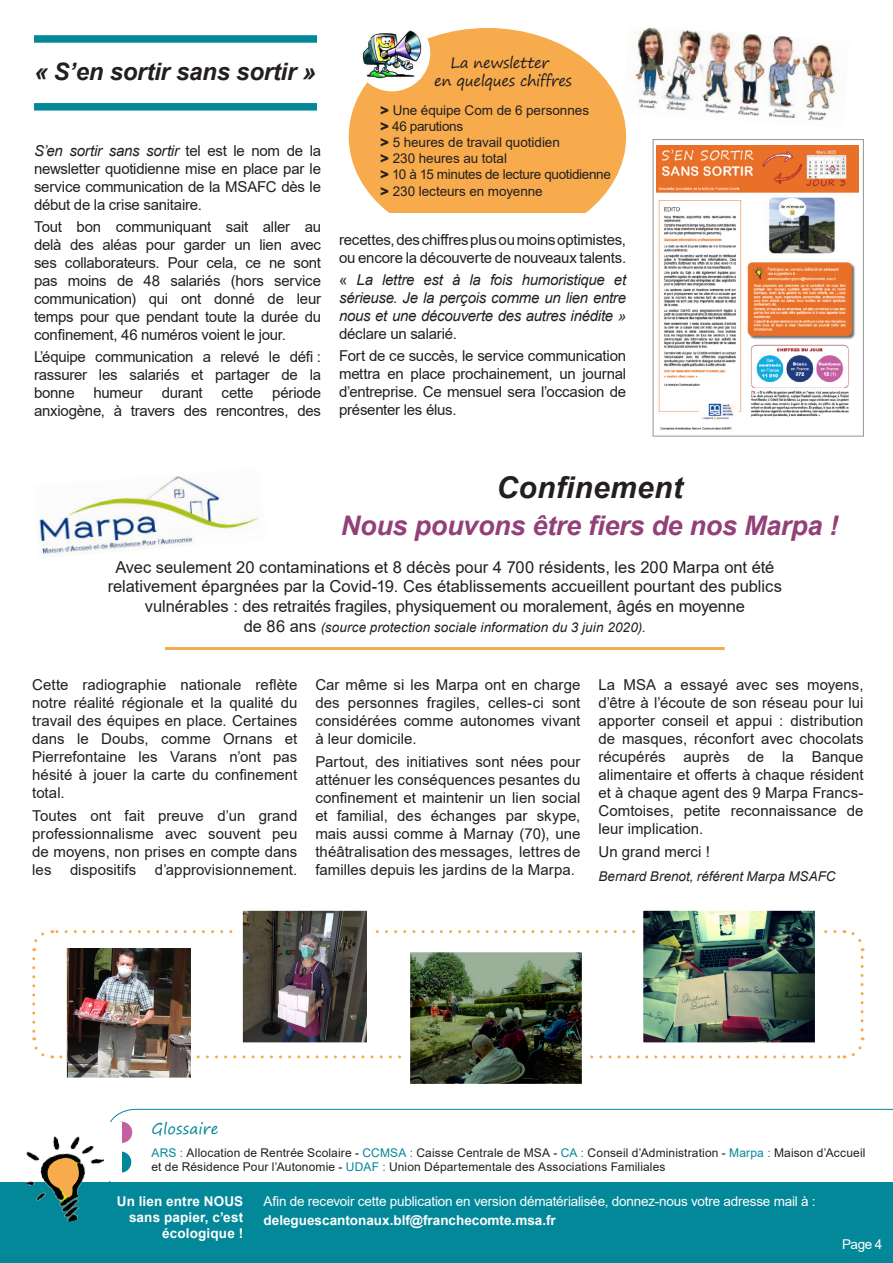
<style>
.page{position:relative;width:893px;height:1263px;background:#fff}
.page>*{position:absolute;margin:0;border:0;box-sizing:border-box;transform-origin:0 0}
.t1{font:italic 700 30px "Arial";letter-spacing:.01em;color:#231f20}
.t2{font:italic 700 27px "Arial";letter-spacing:-.01em;color:#934078}
.t3{font:italic 700 24px "Arial";letter-spacing:-.01em;color:#231f20}
.chapo{font:16.5px/19.8px "Arial";letter-spacing:-.005em;color:#231f20;text-align:center}
.chapo-2{font:15px/18px "Arial";letter-spacing:-.01em;color:#231f20;text-align:justify}
.chapo-3{font:italic 15px/18px "Arial";letter-spacing:-.02em;color:#231f20;text-align:justify}
.chapo-4{font:15px/18px "Segoe Print";letter-spacing:-.025em;color:#231f20;text-align:center}
.t4{font:15px "Segoe Print";letter-spacing:.005em;color:#038899}
.chapo-5{font:13.5px/16.2px "Arial";letter-spacing:-.005em;color:#231f20}
.chapo-6{font:13.5px "Arial";letter-spacing:-.015em;color:#fff}
.chapo-7{font:italic 13.5px "Arial";letter-spacing:.005em;color:#231f20}
.chapo-8{font:700 13.5px/16.2px "Arial";color:#fff;text-align:right}
.t5{font:12px/14.4px "Arial";letter-spacing:.01em;color:#231f20}
.s1{font-weight:900}
.s2{font-style:italic}
.s3{font-style:normal}
.s4{font-style:normal;font-size:16.5px}
.s5{color:#038899}
</style>
<div class="page">
<svg style="left:110px;top:1109px;width:783px;height:64px"></svg>
<svg style="left:32px;top:959px;width:21px;height:100px"></svg>
<svg style="left:61px;top:1037px;width:804px;height:22px"></svg>
<svg style="left:844px;top:930px;width:20px;height:100px"></svg>
<svg style="left:32px;top:930px;width:803px;height:21px"></svg>
<div style="left:0;top:1182px;width:893px;height:81px;background:#038899"></div>
<img style="left:26px;top:1136px;width:85px;height:86px">
<svg style="left:53px;top:1158px;width:26px;height:30px"></svg>
<div style="left:48px;top:1159px;width:31px;height:29px;background:#f7ab4d;border-radius:50%"></div>
<svg style="left:61px;top:1185px;width:12px;height:12px"></svg>
<div style="left:110px;top:1151px;width:21px;height:22px;background:#038899;border-radius:50%"></div>
<div style="left:111px;top:1122px;width:21px;height:21px;background:#c45fa1;border-radius:50%"></div>
<div style="left:106px;top:1122px;width:16px;height:59px;background:#fff"></div>
<hr style="left:165px;top:647px;width:560px;height:3px;background:#f7ab4d">
<img style="left:243px;top:911px;width:123px;height:131px">
<div style="left:238px;top:906px;width:133px;height:141px;border:4px solid #fff"></div>
<img style="left:67px;top:948px;width:123px;height:129px">
<div style="left:62px;top:943px;width:133px;height:139px;border:4px solid #fff"></div>
<img style="left:411px;top:953px;width:170px;height:130px">
<div style="left:406px;top:948px;width:180px;height:140px;border:4px solid #fff"></div>
<img style="left:39px;top:476px;width:220px;height:78px">
<img style="left:644px;top:911px;width:170px;height:131px">
<div style="left:639px;top:906px;width:180px;height:141px;border:4px solid #fff"></div>
<div style="left:34px;top:35px;width:283px;height:8px;background:#038899"></div>
<div style="left:34px;top:103px;width:283px;height:8px;background:#038899"></div>
<img style="left:656px;top:145px;width:202px;height:285px">
<div style="left:653px;top:139px;width:211px;height:297px;border:1px solid #939598"></div>
<div style="left:349px;top:28px;width:277px;height:217px;background:#f7ab4d;border-radius:50%"></div>
<div style="left:354px;top:15px;width:76px;height:76px;background:#fff;border-radius:50%"></div>
<img style="left:362px;top:30px;width:60px;height:50px">
<div style="left:344px;top:213px;width:299px;height:41px;background:#fff"></div>
<img style="left:623px;top:27px;width:213px;height:102px">
<p class="t3" style="left:34px;top:56px;width:283px">« S’en sortir sans sortir »</p>
<p class="chapo-4" style="left:434px;top:53px;width:139px">La newsletter<br>en quelques chiffres</p>
<p class="chapo-5" style="left:380px;top:102px;width:210px"><span class="s1">&gt;</span> Une équipe Com de 6 personnes</p>
<p class="chapo-5" style="left:380px;top:118px;width:84px"><span class="s1">&gt;</span> 46 parutions</p>
<p class="chapo-5" style="left:380px;top:134px;width:181px"><span class="s1">&gt;</span> 5 heures de travail quotidien</p>
<p class="chapo-5" style="left:380px;top:150px;width:128px"><span class="s1">&gt;</span> 230 heures au total</p>
<p class="chapo-5" style="left:380px;top:166px;width:232px"><span class="s1">&gt;</span> 10 à 15 minutes de lecture quotidienne <span class="s1">&gt;</span> 230 lecteurs en moyenne</p>
<p class="chapo-2" style="left:34px;top:141px;width:289px"><span class="s2">S’en sortir sans sortir</span> tel est le nom de la newsletter quotidienne mise en place par le service communication de la MSAFC dès le début de la crise sanitaire.</p>
<p class="chapo-2" style="left:34px;top:218px;width:289px">Tout bon communiquant sait aller au delà des aléas pour garder un lien avec ses collaborateurs. Pour cela, ce ne sont pas moins de 48 salariés (hors service communication) qui ont donné de leur temps pour que pendant toute la durée du confinement, 46 numéros voient le jour.</p>
<p class="chapo-2" style="left:34px;top:348px;width:289px">L’équipe communication a relevé le défi : rassurer les salariés et partager de la bonne</p>
<p class="chapo-2" style="left:339px;top:230px;width:289px">recettes, des chiffres plus ou moins optimistes, ou encore la découverte de nouveaux talents.</p>
<p class="chapo-3" style="left:339px;top:271px;width:289px"><span class="s3">«</span> La lettre est à la fois humoristique et sérieuse. Je la perçois comme un lien entre nous et une découverte des autres inédite » <span class="s3">déclare un salarié.</span></p>
<p class="chapo-2" style="left:339px;top:347px;width:289px">Fort de ce succès, le service communication mettra en place prochainement, un journal d’entreprise. Ce mensuel sera l’occasion de présenter les élus.</p>
<p class="chapo-2" style="left:34px;top:384px;width:289px;text-align:right">période<br>anxiogène, à travers des rencontres, des</p>
<p class="chapo-2" style="left:94px;top:384px;width:51px">humeur</p>
<p class="chapo-2" style="left:162px;top:384px;width:43px">durant</p>
<p class="chapo-2" style="left:222px;top:384px;width:33px">cette</p>
<p class="t1" style="left:497px;top:468px;width:188px">Confinement</p>
<p class="t2" style="left:341px;top:507px;width:499px">Nous pouvons être fiers de nos Marpa !</p>
<p class="chapo" style="left:108px;top:557px;width:676px">Avec seulement 20 contaminations et 8 décès pour 4 700 résidents, les 200 Marpa ont été relativement épargnées par la Covid-19. Ces établissements accueillent pourtant des publics vulnérables : des retraités fragiles, physiquement ou moralement, âgés en moyenne</p>
<p class="chapo-7" style="left:244px;top:619px;width:404px"><span class="s4">de 86 ans</span> (source protection sociale information du 3 juin 2020).</p>
<p class="chapo-2" style="left:32px;top:676px;width:267px">Cette radiographie nationale reflète notre réalité régionale et la qualité du travail des équipes en place. Certaines dans le Doubs, comme Ornans et Pierrefontaine les Varans n’ont pas hésité à jouer la carte du confinement total.</p>
<p class="chapo-2" style="left:32px;top:806px;width:267px">Toutes ont fait preuve d’un grand professionnalisme avec souvent peu de moyens, non prises en compte dans les dispositifs d’approvisionnement.</p>
<p class="chapo-2" style="left:315px;top:676px;width:267px">Car même si les Marpa ont en charge des personnes fragiles, celles-ci sont considérées comme autonomes vivant à leur domicile.</p>
<p class="chapo-2" style="left:315px;top:752px;width:267px">Partout, des initiatives sont nées pour atténuer les conséquences pesantes du confinement et maintenir un lien social et familial, des échanges par skype, mais aussi comme à Marnay (70), une théâtralisation des messages, lettres de familles depuis les jardins de la Marpa.</p>
<p class="chapo-2" style="left:598px;top:676px;width:267px">La MSA a essayé avec ses moyens, d’être à l’écoute de son réseau pour lui apporter conseil et appui : distribution de masques, réconfort avec chocolats récupérés auprès de la Banque alimentaire et offerts à chaque résident et à chaque agent des 9 Marpa Francs-Comtoises, petite reconnaissance de leur implication.</p>
<p class="chapo-2" style="left:598px;top:842px;width:113px">Un grand merci !</p>
<p class="chapo-7" style="left:598px;top:868px;width:239px">Bernard Brenot, référent Marpa MSAFC</p>
<p class="t4" style="left:152px;top:1115px;width:68px">Glossaire</p>
<p class="t5" style="left:152px;top:1145px;width:715px"><span class="s5">ARS :</span> Allocation de Rentrée Scolaire - <span class="s5">CCMSA :</span> Caisse Centrale de MSA - <span class="s5">CA :</span> Conseil d’Administration - <span class="s5">Marpa :</span> Maison d’Accueil et de Résidence Pour l’Autonomie - <span class="s5">UDAF :</span> Union Départementale des Associations Familiales</p>
<p class="chapo-8" style="left:117px;top:1193px;width:128px">Un lien entre NOUS sans papier, c’est écologique !</p>
<p class="chapo-6" style="left:264px;top:1192px;width:553px">Afin de recevoir cette publication en version dématérialisée, donnez-nous votre adresse mail à :</p>
<p class="chapo-8" style="left:264px;top:1212px;width:294px">deleguescantonaux.blf@franchecomte.msa.fr</p>
<p class="chapo-6" style="left:842px;top:1235px;width:42px">Page 4</p>
</div>
